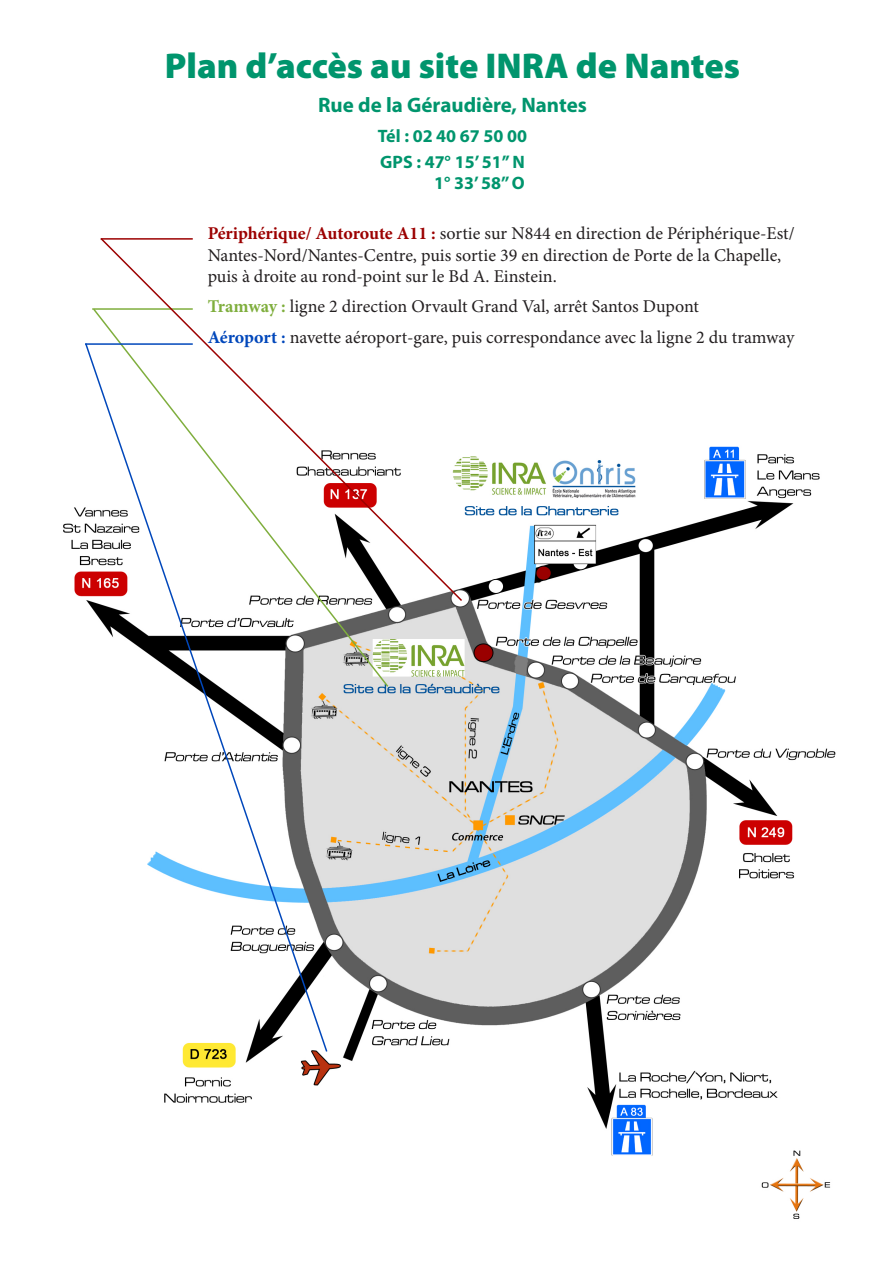
<style>
.page{position:relative;width:893px;height:1263px;background:#fff}
.page>*{position:absolute;margin:0;border:0;box-sizing:border-box;transform-origin:0 0}
.t1{font:900 36px "Myriad Pro";color:#00956d}
.t2{font:700 21px "Myriad Pro";color:#00956d}
.t3{font:18px/21.6px "Minion Pro";color:#231f20}
.t4{font:700 18px "Myriad Pro";color:#00956d}
.s1{font-weight:700;color:#9c0000}
.s2{font-weight:700;color:#7fae3d}
.s3{font-weight:700;color:#0047bb}
</style>
<div class="page">
<img style="left:63px;top:446px;width:773px;height:773px">
<svg style="left:92px;top:308px;width:298px;height:380px"></svg>
<svg style="left:99px;top:238px;width:365px;height:365px"></svg>
<svg style="left:84px;top:342px;width:245px;height:711px"></svg>
<p class="t1" style="left:165px;top:45px;width:577px">Plan d’accès au site INRA de Nantes</p>
<p class="t2" style="left:318px;top:93px;width:270px">Rue de la Géraudière, Nantes</p>
<p class="t4" style="left:378px;top:126px;width:151px">Tél : 02 40 67 50 00</p>
<p class="t4" style="left:380px;top:152px;width:146px">GPS : 47° 15’ 51’’ N</p>
<p class="t4" style="left:434px;top:173px;width:92px">1° 33’ 58’’ O</p>
<p class="t3" style="left:208px;top:223px;width:588px"><span class="s1">Périphérique/ Autoroute A11 :</span> sortie sur N844 en direction de Périphérique-Est/<br>Nantes-Nord/Nantes-Centre, puis sortie 39 en direction de Porte de la Chapelle, puis à droite au rond-point sur le Bd A. Einstein.</p>
<p class="t3" style="left:208px;top:296px;width:493px"><span class="s2">Tramway :</span> ligne 2 direction Orvault Grand Val, arrêt Santos Dupont</p>
<p class="t3" style="left:208px;top:326px;width:588px"><span class="s3">Aéroport :</span> navette aéroport-gare, puis correspondance avec la ligne 2 du tramway</p>
</div>
